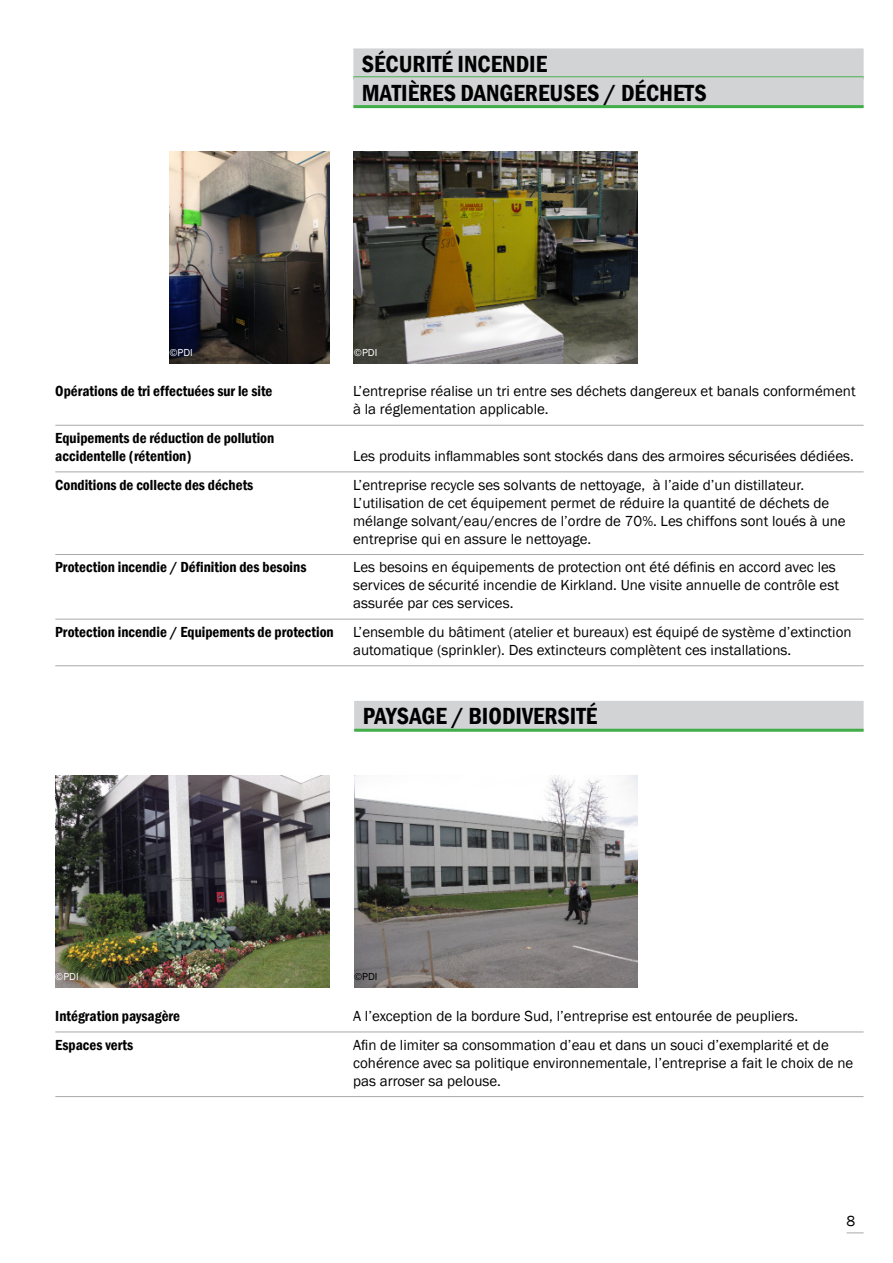
<style>
.page{position:relative;width:893px;height:1263px;background:#fff}
.page>*{position:absolute;margin:0;border:0;box-sizing:border-box;transform-origin:0 0}
.t1{font:600 condensed 24px/28.8px "Franklin Gothic";color:#000}
.t2{font:15px/18px "Franklin Gothic";color:#000}
.t3{font:600 condensed 15px/18px "Franklin Gothic";color:#000}
.t4{font:10.5px "Franklin Gothic";color:#fff}
.t5{font:10.5px "Franklin Gothic";color:#000}
</style>
<div class="page">
<svg style="left:846px;top:1233px;width:17px;height:1px"></svg>
<div style="left:353px;top:48px;width:510px;height:30px;background:#d1d3d4"></div>
<hr style="left:353px;top:76px;width:510px;height:3px;background:#41ad49">
<div style="left:353px;top:77px;width:510px;height:30px;background:#d1d3d4"></div>
<hr style="left:353px;top:105px;width:510px;height:3px;background:#41ad49">
<div style="left:354px;top:701px;width:509px;height:30px;background:#d1d3d4"></div>
<hr style="left:354px;top:729px;width:509px;height:3px;background:#41ad49">
<img style="left:354px;top:775px;width:283px;height:213px">
<img style="left:55px;top:775px;width:274px;height:212px">
<hr style="left:55px;top:425px;width:808px;height:1px;background:#a7a9ac">
<hr style="left:55px;top:472px;width:808px;height:1px;background:#a7a9ac">
<hr style="left:55px;top:554px;width:808px;height:1px;background:#a7a9ac">
<hr style="left:55px;top:619px;width:808px;height:1px;background:#a7a9ac">
<hr style="left:55px;top:665px;width:808px;height:1px;background:#a7a9ac">
<hr style="left:55px;top:1032px;width:808px;height:1px;background:#a7a9ac">
<hr style="left:55px;top:1096px;width:808px;height:1px;background:#a7a9ac">
<img style="left:354px;top:151px;width:283px;height:213px">
<img style="left:169px;top:151px;width:160px;height:212px">
<h1 class="t1" style="left:362px;top:51px;width:346px">SÉCURITÉ INCENDIE<br>MATIÈRES DANGEREUSES / DÉCHETS</h1>
<p class="t4" style="left:169px;top:349px;width:25px">©PDI</p>
<p class="t4" style="left:354px;top:349px;width:25px">©PDI</p>
<p class="t3" style="left:55px;top:383px;width:219px">Opérations de tri effectuées sur le site</p>
<p class="t2" style="left:353px;top:383px;width:504px">L’entreprise réalise un tri entre ses déchets dangereux et banals conformément à la réglementation applicable.</p>
<p class="t3" style="left:55px;top:430px;width:220px">Equipements de réduction de pollution accidentelle (rétention)</p>
<p class="t2" style="left:353px;top:448px;width:502px">Les produits inflammables sont stockés dans des armoires sécurisées dédiées.</p>
<p class="t3" style="left:55px;top:476px;width:200px">Conditions de collecte des déchets</p>
<p class="t2" style="left:353px;top:476px;width:494px">L’entreprise recycle ses solvants de nettoyage, à l’aide d’un distillateur.<br>L’utilisation de cet équipement permet de réduire la quantité de déchets de mélange solvant/eau/encres de l’ordre de 70%. Les chiffons sont loués à une entreprise qui en assure le nettoyage.</p>
<p class="t3" style="left:55px;top:559px;width:253px">Protection incendie / Définition des besoins</p>
<p class="t2" style="left:353px;top:559px;width:487px">Les besoins en équipements de protection ont été définis en accord avec les services de sécurité incendie de Kirkland. Une visite annuelle de contrôle est assurée par ces services.</p>
<p class="t3" style="left:55px;top:623px;width:280px">Protection incendie / Equipements de protection</p>
<p class="t2" style="left:353px;top:624px;width:500px">L’ensemble du bâtiment (atelier et bureaux) est équipé de système d’extinction automatique (sprinkler). Des extincteurs complètent ces installations.</p>
<h1 class="t1" style="left:362px;top:703px;width:236px">PAYSAGE / BIODIVERSITÉ</h1>
<p class="t4" style="left:55px;top:972px;width:25px">©PDI</p>
<p class="t5" style="left:354px;top:972px;width:25px">©PDI</p>
<p class="t3" style="left:55px;top:1008px;width:126px">Intégration paysagère</p>
<p class="t2" style="left:353px;top:1008px;width:446px">A l’exception de la bordure Sud, l’entreprise est entourée de peupliers.</p>
<p class="t3" style="left:55px;top:1036px;width:80px">Espaces verts</p>
<p class="t2" style="left:353px;top:1036px;width:501px">Afin de limiter sa consommation d’eau et dans un souci d’exemplarité et de cohérence avec sa politique environnementale, l’entreprise a fait le choix de ne pas arroser sa pelouse.</p>
<p class="t2" style="left:846px;top:1213px;width:10px">8</p>
</div>
